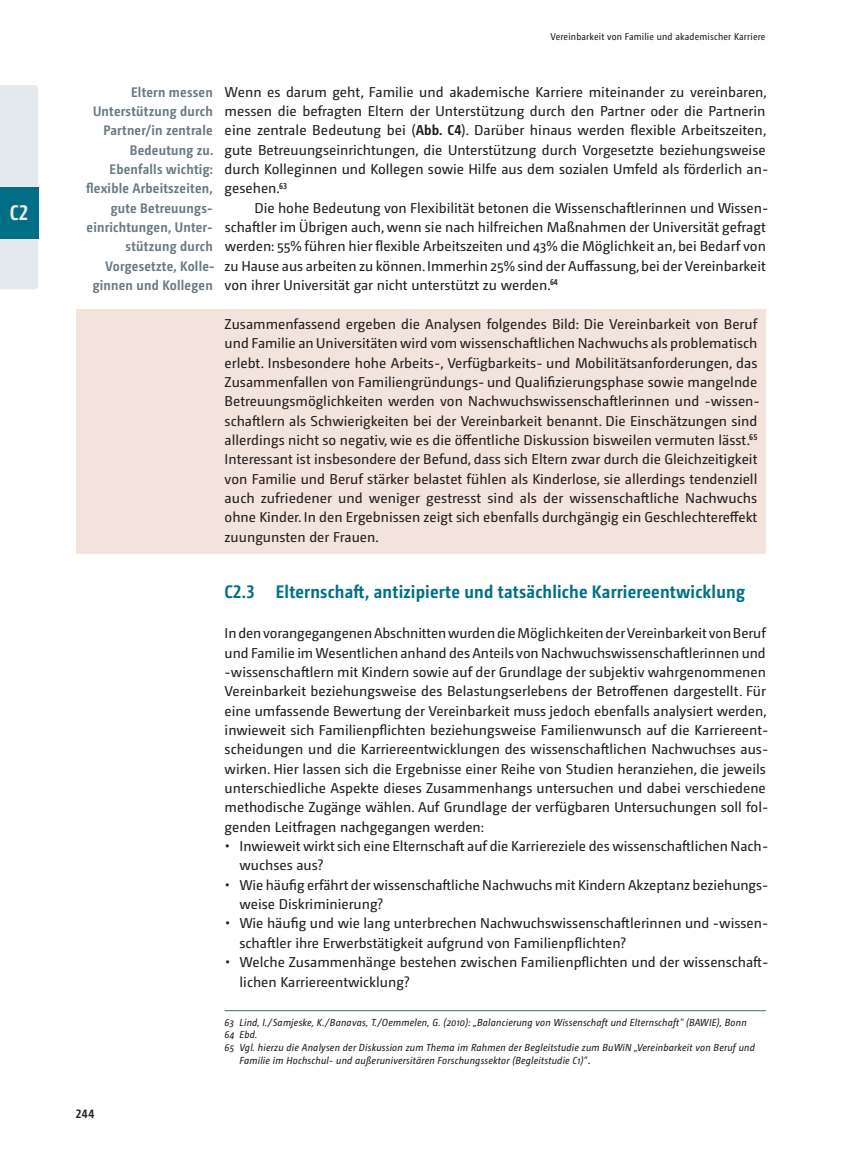
<style>
.page{position:relative;width:851px;height:1149px;background:#fff}
.page>*{position:absolute;margin:0;border:0;box-sizing:border-box;transform-origin:0 0}
.t1{font:700 21px "Camingo Dos Pro Cd";color:#eeeeef}
.t2{font:700 18px "Camingo Dos Pro S Cd";letter-spacing:.01em;color:#006f85}
.t3{font:14.25px/19.4px "Camingo Dos Hof";color:#231f20}
.t4{font:700 13.8px/19.4px "Camingo Dos Hof S Cd";letter-spacing:.015em;color:#6b7b83;text-align:right}
.t5{font:700 12px "Camingo Dos Pro S Cd";color:#231f20}
.t6{font:italic 10.2px/12.8px "Camingo Dos Pro S Cd";letter-spacing:.02em;color:#231f20}
.t7{font:9.75px "Camingo Dos Pro S Cd";letter-spacing:.02em;color:#231f20}
.s1{font-family:"Camingo Dos Pro S Cd";font-weight:700}
.s2{font-family:"Minion Pro";font-size:13.5px;color:#000}
.s3{font-family:"Minion Pro";font-style:normal;font-size:12px;color:#000}
</style>
<div class="page">
<div style="left:0;top:85px;width:38px;height:204px;background:#e4e9ed"></div>
<div style="left:0;top:187px;width:38px;height:51px;background:#006f85"></div>
<div style="left:76px;top:309px;width:689px;height:244px;background:#f2e3dc"></div>
<hr style="left:225px;top:1010px;width:540px;height:1px;background:#407353">
<h1 class="t1" style="left:10px;top:200px;width:20px">C2</h1>
<p class="t7" style="left:550px;top:30px;width:216px">Vereinbarkeit von Familie und akademischer Karriere</p>
<p class="t4" style="left:86px;top:82px;width:129px">Eltern messen<br>Unterstützung durch<br>Partner/in zentrale<br>Bedeutung zu.<br>Ebenfalls wichtig: flexible Arbeitszeiten, gute Betreuungs&shy;einrichtungen, Unter&shy;stützung durch<br>Vorgesetzte, Kolle&shy;ginnen und Kollegen</p>
<p class="t3" style="left:225px;top:82px;width:544px">Wenn es darum geht, Familie und akademische Karriere miteinander zu vereinbaren, messen die befragten Eltern der Unterstützung durch den Partner oder die Partnerin eine zentrale Bedeutung bei (<span class="s1">Abb. C4</span>) . Darüber hinaus werden flexible Arbeitszeiten, gute Betreuungseinrichtungen, die Unterstützung durch Vorgesetzte beziehungsweise durch Kolleginnen und Kollegen sowie Hilfe aus dem sozialen Umfeld als förderlich an&shy;gesehen .<sup>63</sup></p>
<p class="t3" style="left:225px;top:198px;width:544px;text-align:justify;text-indent:30px">Die hohe Bedeutung von Flexibilität betonen die Wissenschaftlerinnen und Wissen&shy;schaftler im Übrigen auch, wenn sie nach hilfreichen Maßnahmen der Universität gefragt werden: 55% führen hier flexible Arbeitszeiten und 43% die Möglichkeit an, bei Bedarf von zu Hause aus arbeiten zu können . Immerhin 25% sind der Auffassung, bei der Vereinbarkeit von ihrer Universität gar nicht unterstützt zu werden .<sup>64</sup></p>
<p class="t3" style="left:224px;top:314px;width:535px;text-align:justify">Zusammenfassend ergeben die Analysen folgendes Bild: Die Vereinbarkeit von Beruf und Familie an Universitäten wird vom wissenschaftlichen Nachwuchs als problematisch erlebt . Insbesondere hohe Arbeits- , Verfügbarkeits- und Mobilitätsanforderungen, das Zusammenfallen von Familiengründungs- und Qualifizierungsphase sowie mangelnde Betreuungsmöglichkeiten werden von Nachwuchswissenschaftlerinnen und - wissen&shy;schaftlern als Schwierigkeiten bei der Vereinbarkeit benannt . Die Einschätzungen sind allerdings nicht so negativ, wie es die öffentliche Diskussion bisweilen vermuten lässt .<sup>65<br></sup>Interessant ist insbesondere der Befund, dass sich Eltern zwar durch die Gleichzeitigkeit von Familie und Beruf stärker belastet fühlen als Kinderlose, sie allerdings tendenziell auch zufriedener und weniger gestresst sind als der wissenschaftliche Nachwuchs ohne Kinder . In den Ergebnissen zeigt sich ebenfalls durchgängig ein Geschlechtereffekt zuungunsten der Frauen .</p>
<h4 class="t2" style="left:225px;top:580px;width:522px">C2.3 Elternschaft, antizipierte und tatsächliche Karriereentwicklung</h4>
<p class="t3" style="left:225px;top:623px;width:542px">In den vorangegangenen Abschnitten wurden die Möglichkeiten der Vereinbarkeit von Beruf und Familie im Wesentlichen anhand des Anteils von Nachwuchswissenschaftlerinnen und</p>
<p class="t3" style="left:225px;top:662px;width:544px;text-align:justify">- wissenschaftlern mit Kindern sowie auf der Grundlage der subjektiv wahrgenommenen Vereinbarkeit beziehungsweise des Belastungserlebens der Betroffenen dargestellt<span class="s2">.</span> Für eine umfassende Bewertung der Vereinbarkeit muss jedoch ebenfalls analysiert werden, inwieweit sich Familienpflichten beziehungsweise Familienwunsch auf die Karriereent&shy;scheidungen und die Karriereentwicklungen des wissenschaftlichen Nachwuchses aus&shy;wirken . Hier lassen sich die Ergebnisse einer Reihe von Studien heranziehen, die jeweils unterschiedliche Aspekte dieses Zusammenhangs untersuchen und dabei verschiedene methodische Zugänge wählen . Auf Grundlage der verfügbaren Untersuchungen soll fol&shy;genden Leitfragen nachgegangen werden:</p>
<p class="t3" style="left:239px;top:836px;width:529px;text-indent:-15px">• Inwieweit wirkt sich eine Elternschaft auf die Karriereziele des wissenschaftlichen Nach&shy;wuchses aus?</p>
<p class="t3" style="left:239px;top:874px;width:529px;text-indent:-15px">• Wie häufig erfährt der wissenschaftliche Nachwuchs mit Kindern Akzeptanz beziehungs&shy;weise Diskriminierung?</p>
<p class="t3" style="left:239px;top:913px;width:529px;text-indent:-15px">• Wie häufig und wie lang unterbrechen Nachwuchswissenschaftlerinnen und - wissen&shy;schaftler ihre Erwerbstätigkeit aufgrund von Familienpflichten?</p>
<p class="t3" style="left:239px;top:952px;width:529px;text-indent:-15px">• Welche Zusammenhänge bestehen zwischen Familienpflichten und der wissenschaft&shy;lichen Karriereentwicklung?</p>
<p class="t6" style="left:225px;top:1015px;width:523px">63 Lind, I./Samjeske, K./Banavas, T./Oemmelen, G. (2010): „Balancierung von Wissenschaft und Elternschaft“ (BAWIE), Bonn</p>
<p class="t6" style="left:225px;top:1028px;width:34px">64 Ebd.</p>
<p class="t5" style="left:76px;top:1106px;width:20px">244</p>
<p class="t6" style="left:239px;top:1040px;width:517px;text-indent:-15px">65 Vgl. hierzu die Analysen der Diskussion zum Thema im Rahmen der Begleitstudie zum BuWiN „Vereinbarkeit von Beruf und<br>Familie im Hochschul- und außeruniversitären Forschungssektor (Begleitstudie C1)“ <span class="s3">.</span></p>
</div>
